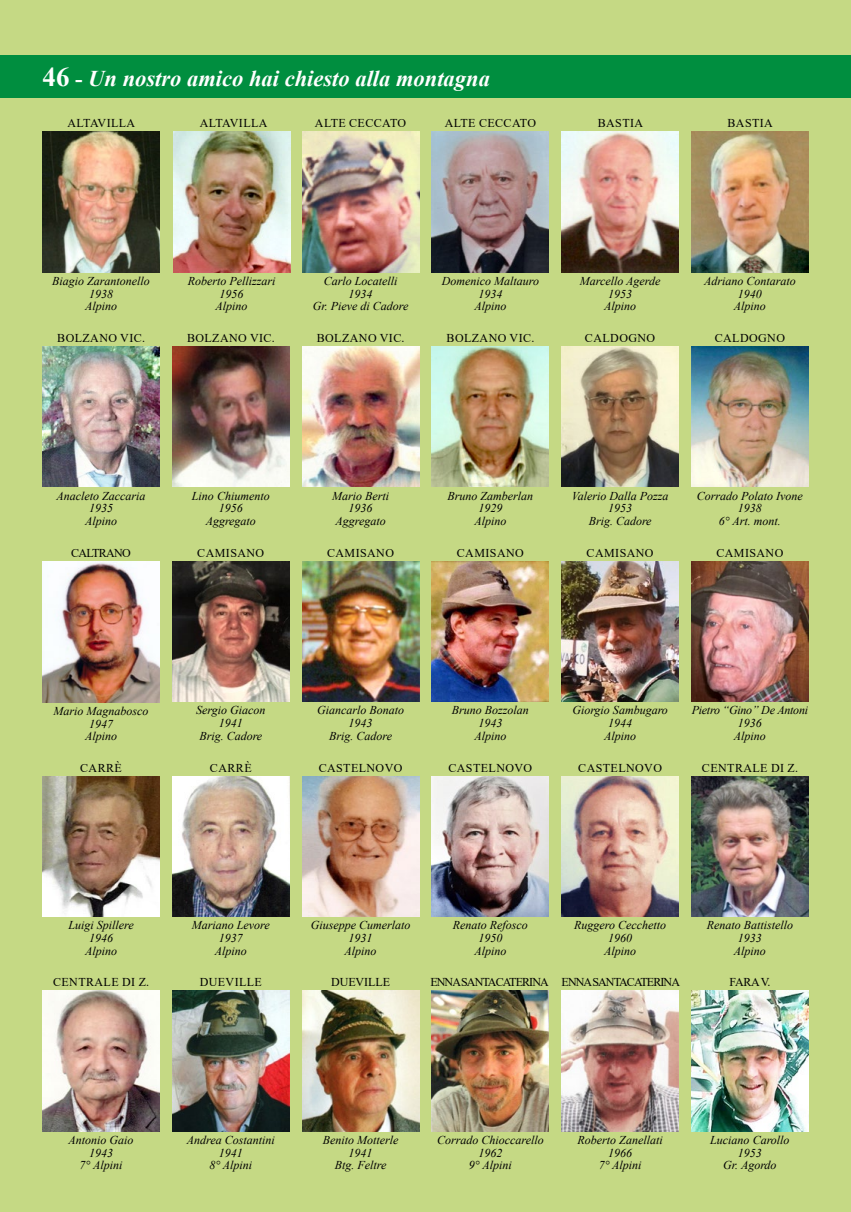
<style>
.page{position:relative;width:851px;height:1212px;background:#fff}
.page>*{position:absolute;margin:0;border:0;box-sizing:border-box;transform-origin:0 0}
.t1{font:italic 700 22.5px "Times New Roman";color:#fff}
.t2{font:italic 12px/12.9px "Times New Roman";color:#000;text-align:center}
.t3{font:12px "Times New Roman";letter-spacing:.035em;color:#000}
.t4{font:12px "Times New Roman";letter-spacing:-.075em;color:#000}
.t5{font:italic 12px/12.9px "Times New Roman";letter-spacing:-.02em;color:#000;text-align:center}
.t6{font:12px "Times New Roman";letter-spacing:-.005em;color:#000}
.t7{font:12px "Times New Roman";letter-spacing:-.055em;color:#000}
.s1{font-style:normal;font-size:27px}
.s2{font-style:normal}
</style>
<div class="page">
<div style="left:0;top:0;width:850px;height:1212px;background:#c5d984"></div>
<div style="left:0;top:55px;width:850px;height:43px;background:#008e3f"></div>
<hr style="left:850px;top:55px;width:1px;height:43px;background:#008e3f">
<img style="left:302px;top:991px;width:117px;height:140px">
<img style="left:432px;top:991px;width:117px;height:140px">
<img style="left:561px;top:991px;width:117px;height:140px">
<img style="left:691px;top:991px;width:117px;height:140px">
<img style="left:43px;top:132px;width:116px;height:140px">
<img style="left:302px;top:132px;width:117px;height:140px">
<img style="left:432px;top:132px;width:117px;height:140px">
<img style="left:561px;top:132px;width:117px;height:140px">
<img style="left:691px;top:132px;width:117px;height:140px">
<img style="left:43px;top:347px;width:116px;height:140px">
<img style="left:172px;top:347px;width:117px;height:140px">
<img style="left:302px;top:347px;width:117px;height:140px">
<img style="left:432px;top:347px;width:117px;height:140px">
<img style="left:561px;top:347px;width:117px;height:140px">
<img style="left:691px;top:347px;width:117px;height:140px">
<img style="left:43px;top:562px;width:116px;height:140px">
<img style="left:172px;top:561px;width:117px;height:141px">
<img style="left:302px;top:561px;width:117px;height:141px">
<img style="left:432px;top:561px;width:117px;height:141px">
<img style="left:561px;top:561px;width:117px;height:141px">
<img style="left:691px;top:561px;width:117px;height:141px">
<img style="left:43px;top:776px;width:116px;height:140px">
<img style="left:172px;top:776px;width:117px;height:140px">
<img style="left:302px;top:776px;width:117px;height:140px">
<img style="left:432px;top:776px;width:117px;height:140px">
<img style="left:561px;top:776px;width:117px;height:140px">
<img style="left:691px;top:776px;width:117px;height:140px">
<img style="left:43px;top:991px;width:116px;height:140px">
<img style="left:172px;top:991px;width:117px;height:140px">
<img style="left:173px;top:132px;width:117px;height:140px">
<h1 class="t1" style="left:43px;top:62px;width:449px"><span class="s1">46</span> <span class="s2">-</span> Un nostro amico hai chiesto alla montagna</h1>
<p class="t3" style="left:67px;top:115px;width:69px">ALTAVILLA</p>
<p class="t3" style="left:200px;top:115px;width:69px">ALTAVILLA</p>
<p class="t3" style="left:315px;top:115px;width:93px">ALTE CECCATO</p>
<p class="t3" style="left:444px;top:115px;width:93px">ALTE CECCATO</p>
<p class="t3" style="left:597px;top:115px;width:47px">BASTIA</p>
<p class="t3" style="left:727px;top:115px;width:47px">BASTIA</p>
<p class="t2" style="left:52px;top:274px;width:99px">Biagio Zarantonello<br>1938<br>Alpino</p>
<p class="t3" style="left:57px;top:330px;width:89px">BOLZANO VIC.</p>
<p class="t2" style="left:188px;top:274px;width:89px">Roberto Pellizzari<br>1956<br>Alpino</p>
<p class="t3" style="left:187px;top:330px;width:89px">BOLZANO VIC.</p>
<p class="t2" style="left:313px;top:274px;width:97px">Carlo Locatelli<br>1934<br>Gr. Pieve di Cadore</p>
<p class="t3" style="left:317px;top:330px;width:89px">BOLZANO VIC.</p>
<p class="t2" style="left:441px;top:274px;width:99px">Domenico Maltauro<br>1934<br>Alpino</p>
<p class="t3" style="left:446px;top:330px;width:89px">BOLZANO VIC.</p>
<p class="t2" style="left:579px;top:274px;width:82px">Marcello Agerde<br>1953<br>Alpino</p>
<p class="t3" style="left:585px;top:330px;width:72px">CALDOGNO</p>
<p class="t2" style="left:704px;top:274px;width:93px">Adriano Contarato<br>1940<br>Alpino</p>
<p class="t3" style="left:714px;top:330px;width:72px">CALDOGNO</p>
<p class="t2" style="left:56px;top:489px;width:90px">Anacleto Zaccaria<br>1935<br>Alpino</p>
<p class="t7" style="left:71px;top:545px;width:61px">CALTRANO</p>
<p class="t2" style="left:192px;top:489px;width:79px">Lino Chiumento<br>1956<br>Aggregato</p>
<p class="t3" style="left:197px;top:544px;width:68px">CAMISANO</p>
<p class="t2" style="left:332px;top:489px;width:59px">Mario Berti<br>1936<br>Aggregato</p>
<p class="t3" style="left:327px;top:544px;width:68px">CAMISANO</p>
<p class="t2" style="left:447px;top:489px;width:87px">Bruno Zamberlan<br>1929<br>Alpino</p>
<p class="t3" style="left:457px;top:544px;width:68px">CAMISANO</p>
<p class="t2" style="left:571px;top:489px;width:98px">Valerio Dalla Pozza<br>1953<br>Brig. Cadore</p>
<p class="t3" style="left:586px;top:544px;width:68px">CAMISANO</p>
<p class="t2" style="left:696px;top:489px;width:107px">Corrado Polato Ivone<br>1938<br>6° Art. mont.</p>
<p class="t3" style="left:716px;top:544px;width:68px">CAMISANO</p>
<p class="t2" style="left:53px;top:704px;width:96px">Mario Magnabosco<br>1947<br>Alpino</p>
<p class="t2" style="left:196px;top:703px;width:71px">Sergio Giacon<br>1941<br>Brig. Cadore</p>
<p class="t2" style="left:317px;top:703px;width:88px">Giancarlo Bonato<br>1943<br>Brig. Cadore</p>
<p class="t2" style="left:452px;top:703px;width:79px">Bruno Bozzolan<br>1943<br>Alpino</p>
<p class="t2" style="left:572px;top:703px;width:97px">Giorgio Sambugaro<br>1944<br>Alpino</p>
<p class="t5" style="left:691px;top:703px;width:118px">Pietro “Gino” De Antoni<br>1936<br>Alpino</p>
<p class="t3" style="left:80px;top:759px;width:43px">CARRÈ</p>
<p class="t3" style="left:210px;top:759px;width:43px">CARRÈ</p>
<p class="t3" style="left:318px;top:759px;width:85px">CASTELNOVO</p>
<p class="t3" style="left:448px;top:759px;width:85px">CASTELNOVO</p>
<p class="t3" style="left:578px;top:759px;width:85px">CASTELNOVO</p>
<p class="t3" style="left:701px;top:759px;width:98px">CENTRALE DI Z.</p>
<p class="t2" style="left:68px;top:918px;width:67px">Luigi Spillere<br>1946<br>Alpino</p>
<p class="t2" style="left:192px;top:918px;width:79px">Mariano Levore<br>1937<br>Alpino</p>
<p class="t2" style="left:311px;top:918px;width:101px">Giuseppe Cumerlato<br>1931<br>Alpino</p>
<p class="t2" style="left:453px;top:918px;width:76px">Renato Refosco<br>1950<br>Alpino</p>
<p class="t2" style="left:574px;top:918px;width:93px">Ruggero Cecchetto<br>1960<br>Alpino</p>
<p class="t2" style="left:706px;top:918px;width:88px">Renato Battistello<br>1933<br>Alpino</p>
<p class="t3" style="left:53px;top:974px;width:98px">CENTRALE DI Z.</p>
<p class="t3" style="left:200px;top:974px;width:64px">DUEVILLE</p>
<p class="t6" style="left:331px;top:974px;width:60px">DUEVILLE</p>
<p class="t4" style="left:430px;top:974px;width:251px">ENNA SANTACATERINA ENNA SANTACATERINA</p>
<p class="t3" style="left:729px;top:974px;width:42px">FARA V.</p>
<p class="t2" style="left:68px;top:1133px;width:67px">Antonio Gaio<br>1943<br>7° Alpini</p>
<p class="t2" style="left:187px;top:1133px;width:89px">Andrea Costantini<br>1941<br>8° Alpini</p>
<p class="t2" style="left:323px;top:1133px;width:77px">Benito Motterle<br>1941<br>Btg. Feltre</p>
<p class="t2" style="left:437px;top:1133px;width:108px">Corrado Chioccarello<br>1962<br>9° Alpini</p>
<p class="t2" style="left:577px;top:1133px;width:87px">Roberto Zanellati<br>1966<br>7° Alpini</p>
<p class="t2" style="left:710px;top:1133px;width:81px">Luciano Carollo<br>1953<br>Gr. Agordo</p>
</div>
